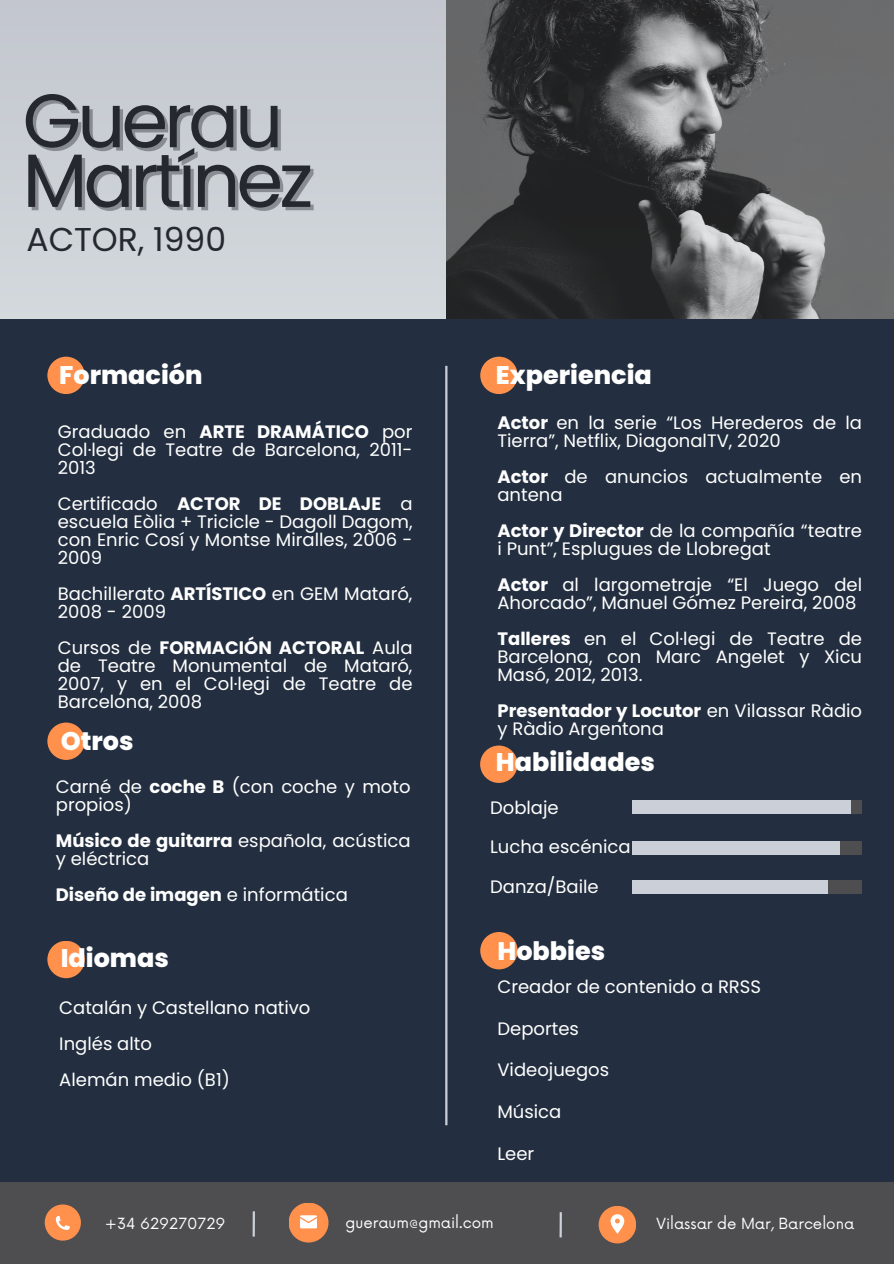
<style>
.page{position:relative;width:894px;height:1264px;background:#fff}
.page>*{position:absolute;margin:0;border:0;box-sizing:border-box;transform-origin:0 0}
.t1{font:75.45px "Poppins";letter-spacing:-.055em;color:#26282f}
.t2{font:33px "Poppins";color:#26282f}
.t3{font:800 25.5px "Poppins";color:#fff}
.t4{font:18px/18px "Poppins";color:#fff}
.t5{font:700 18px "Poppins";color:#fff}
.t6{font:15px "Now";color:#fff}
.s1{font-weight:700}
.s2{font-weight:400}
</style>
<div class="page">
<div style="left:0;top:0;width:893px;height:1263px;background:#232f40"></div>
<div style="left:0;top:1182px;width:893px;height:81px;background:#4e4e51"></div>
<div style="left:45px;top:1204px;width:36px;height:36px;background:#ff914d;border-radius:50%"></div>
<div style="left:288px;top:1202px;width:40px;height:40px;background:#ff914d;border-radius:50%"></div>
<div style="left:598px;top:1205px;width:38px;height:38px;background:#ff914d;border-radius:50%"></div>
<svg style="left:56px;top:1216px;width:13px;height:13px"></svg>
<svg style="left:300px;top:1215px;width:17px;height:13px"></svg>
<svg style="left:610px;top:1214px;width:14px;height:19px"></svg>
<hr style="left:252px;top:1211px;width:3px;height:25px;background:#cacfd8">
<hr style="left:559px;top:1212px;width:2px;height:25px;background:#cacfd8">
<div style="left:0;top:0;width:893px;height:318px;background:#cbcfd5"></div>
<img style="left:446px;top:0;width:447px;height:318px">
<div style="left:632px;top:800px;width:229px;height:13px;background:#4e4e51"></div>
<div style="left:632px;top:800px;width:218px;height:13px;background:#cacfd8"></div>
<div style="left:632px;top:841px;width:229px;height:14px;background:#4e4e51"></div>
<div style="left:632px;top:841px;width:206px;height:14px;background:#cacfd8"></div>
<hr style="left:445px;top:366px;width:2px;height:759px;background:#cacfd8">
<div style="left:47px;top:357px;width:38px;height:37px;background:#ff914d;border-radius:50%"></div>
<div style="left:47px;top:722px;width:38px;height:38px;background:#ff914d;border-radius:50%"></div>
<div style="left:480px;top:357px;width:37px;height:37px;background:#ff914d;border-radius:50%"></div>
<div style="left:480px;top:745px;width:37px;height:38px;background:#ff914d;border-radius:50%"></div>
<div style="left:480px;top:932px;width:37px;height:37px;background:#ff914d;border-radius:50%"></div>
<div style="left:47px;top:940px;width:38px;height:38px;background:#ff914d;border-radius:50%"></div>
<div style="left:632px;top:880px;width:229px;height:13px;background:#4e4e51"></div>
<div style="left:632px;top:880px;width:195px;height:13px;background:#cacfd8"></div>
<p class="t1" style="left:22px;top:68px;width:262px">Guerau</p>
<p class="t1" style="left:22px;top:128px;width:292px">Martínez</p>
<p class="t2" style="left:26px;top:216px;width:201px">ACTOR, 1990</p>
<p class="t3" style="left:59px;top:357px;width:145px">Formación</p>
<p class="t4" style="left:58px;top:422px;width:356px;text-align:justify">Graduado en <span class="s1">ARTE DRAMÁTICO</span> por Col·legi de Teatre de Barcelona, 2011- 2013</p>
<p class="t4" style="left:58px;top:494px;width:356px;text-align:justify">Certificado <span class="s1">ACTOR DE DOBLAJE</span> a escuela Eòlia + Tricicle - Dagoll Dagom, con Enric Cosí y Montse Miralles, 2006 - 2009</p>
<p class="t4" style="left:58px;top:584px;width:356px">Bachillerato <span class="s1">ARTÍSTICO</span> en GEM Mataró,<br>2008 - 2009</p>
<p class="t4" style="left:58px;top:638px;width:356px;text-align:justify">Cursos de <span class="s1">FORMACIÓN ACTORAL</span> Aula de Teatre Monumental de Mataró, 2007, y en el Col·legi de Teatre de Barcelona, 2008</p>
<p class="t3" style="left:61px;top:723px;width:74px">Otros</p>
<p class="t4" style="left:56px;top:778px;width:356px">Carné de <span class="s1">coche B</span> (con coche y moto propios)</p>
<p class="t4" style="left:56px;top:832px;width:356px"><span class="s1">Músico de guitarra</span> española, acústica y eléctrica</p>
<p class="t5" style="left:56px;top:882px;width:293px">Diseño de imagen <span class="s2">e informática</span></p>
<p class="t3" style="left:496px;top:357px;width:157px">Experiencia</p>
<p class="t4" style="left:497px;top:413px;width:366px"><span class="s1">Actor</span> en la serie “Los Herederos de la<br>Tierra”, Netflix, DiagonalTV, 2020</p>
<p class="t4" style="left:497px;top:467px;width:366px"><span class="s1">Actor</span> de anuncios actualmente en antena</p>
<p class="t4" style="left:497px;top:521px;width:366px"><span class="s1">Actor y Director</span> de la compañía “teatre i Punt”, Esplugues de Llobregat</p>
<p class="t4" style="left:497px;top:575px;width:366px"><span class="s1">Actor</span> al largometraje “El Juego del<br>Ahorcado”, Manuel Gómez Pereira, 2008</p>
<p class="t4" style="left:497px;top:629px;width:366px;text-align:justify"><span class="s1">Talleres</span> en el Col·legi de Teatre de Barcelona, con Marc Angelet y Xicu Masó, 2012, 2013.</p>
<p class="t4" style="left:497px;top:701px;width:366px"><span class="s1">Presentador y Locutor</span> en Vilassar Ràdio y Ràdio Argentona</p>
<p class="t3" style="left:495px;top:744px;width:160px">Habilidades</p>
<p class="t4" style="left:490px;top:798px;width:70px">Doblaje</p>
<p class="t4" style="left:490px;top:838px;width:142px">Lucha escénica</p>
<p class="t4" style="left:490px;top:877px;width:110px">Danza/Baile</p>
<p class="t3" style="left:61px;top:940px;width:110px">Idiomas</p>
<p class="t3" style="left:497px;top:932px;width:109px">Hobbies</p>
<p class="t4" style="left:59px;top:998px;width:252px">Catalán y Castellano nativo</p>
<p class="t4" style="left:59px;top:1034px;width:94px">Inglés alto</p>
<p class="t4" style="left:59px;top:1070px;width:172px">Alemán medio (B1)</p>
<p class="t4" style="left:497px;top:977px;width:265px">Creador de contenido a RRSS</p>
<p class="t4" style="left:497px;top:1019px;width:83px">Deportes</p>
<p class="t4" style="left:497px;top:1060px;width:113px">Videojuegos</p>
<p class="t4" style="left:497px;top:1102px;width:65px">Música</p>
<p class="t4" style="left:497px;top:1144px;width:38px">Leer</p>
<p class="t6" style="left:105px;top:1215px;width:122px">+34 629270729</p>
<p class="t6" style="left:345px;top:1214px;width:150px">gueraum@gmail.com</p>
<p class="t6" style="left:656px;top:1215px;width:199px">Vilassar de Mar, Barcelona</p>
</div>
